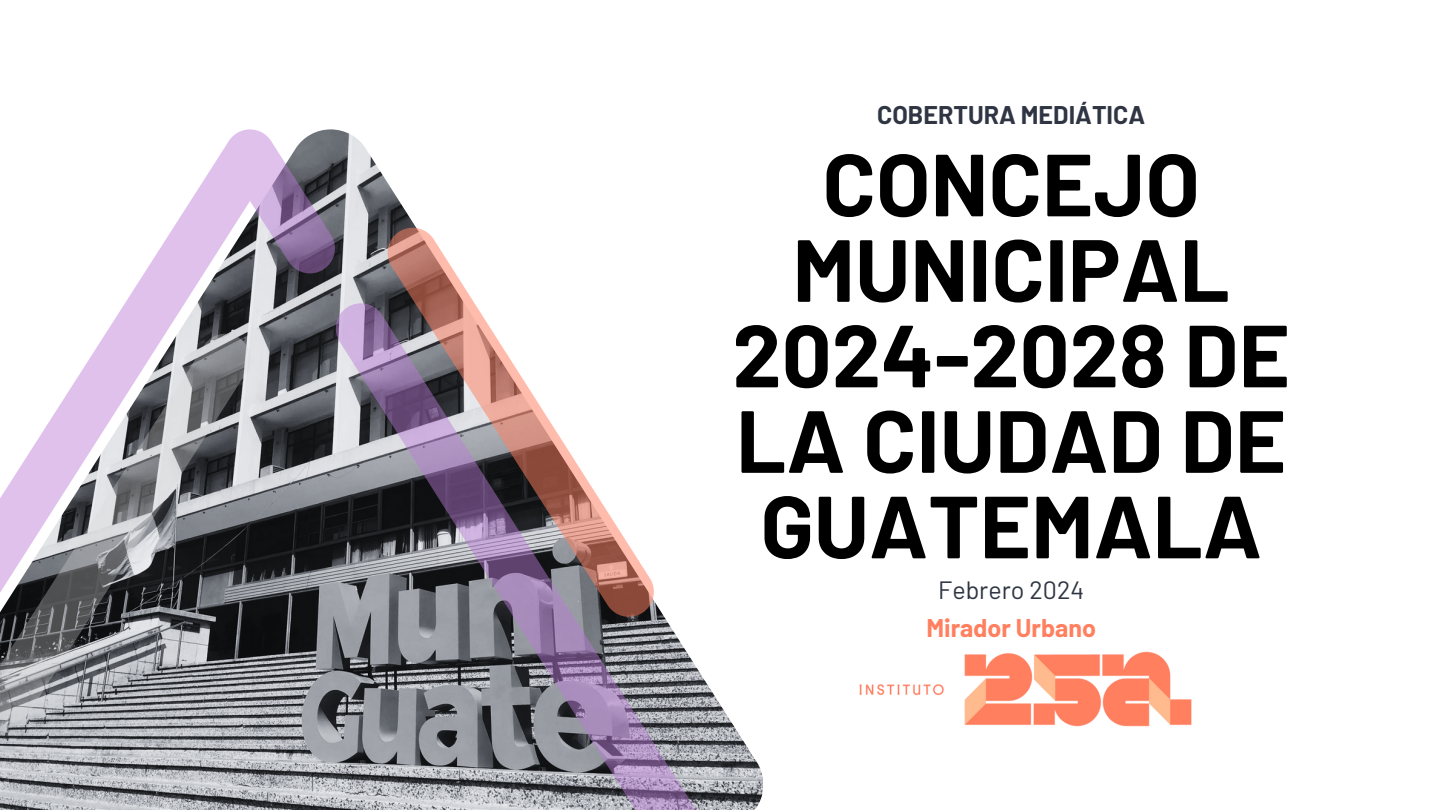
<style>
.page{position:relative;width:1440px;height:810px;background:#fff}
.page>*{position:absolute;margin:0;border:0;box-sizing:border-box;transform-origin:0 0}
.t1{font:700 88px/85.5px "Barlow";color:#000;text-align:center}
.t2{font:700 25px "Barlow";color:#2f3542}
.t3{font:700 25px "Barlow";color:#ff7f5f}
.t4{font:25px "Barlow";color:#2f3542}
</style>
<div class="page">
<img style="left:859px;top:651px;width:333px;height:76px">
<svg style="left:0;top:129px;width:763px;height:681px"></svg>
<svg style="left:384px;top:228px;width:273px;height:389px"></svg>
<svg style="left:0;top:334px;width:251px;height:389px;background:#96939c"></svg>
<p class="t2" style="left:877px;top:99px;width:269px">COBERTURA MEDIÁTICA</p>
<p class="t1" style="left:732px;top:138px;width:559px">CONCEJO<br>MUNICIPAL<br>2024-2028 DE<br>LA CIUDAD DE<br>GUATEMALA</p>
<p class="t4" style="left:938px;top:574px;width:147px">Febrero 2024</p>
<h3 class="t3" style="left:926px;top:612px;width:171px">Mirador Urbano</h3>
</div>
